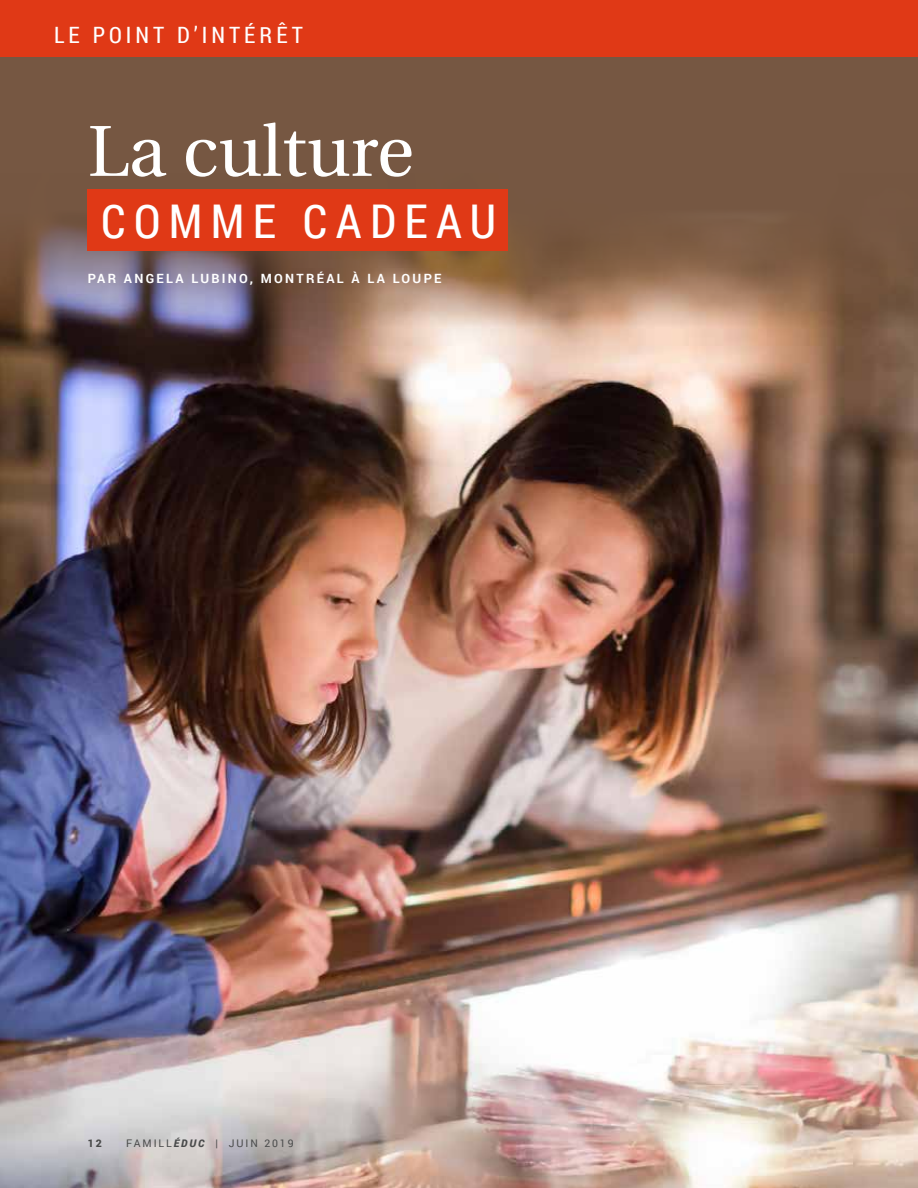
<style>
.page{position:relative;width:918px;height:1188px;background:#fff}
.page>*{position:absolute;margin:0;border:0;box-sizing:border-box;transform-origin:0 0}
.t1{font:72px "Utopia";color:#fff}
.t2{font:46.5px "Roboto Condensed";letter-spacing:.18em;color:#fff}
.t3{font:22.5px "Roboto Condensed";letter-spacing:.18em;color:#fff}
.t4{font:700 12.75px "Roboto";letter-spacing:.18em;color:#fff}
.t5{font:10.5px "Roboto";letter-spacing:.18em;color:#4a4b4b}
.t6{font:900 10.5px "Roboto";color:#4a4b4b}
.s1{font-weight:900;font-style:italic}
</style>
<div class="page">
<div style="left:0;top:56px;width:918px;height:1132px;background:#765742"></div>
<img style="left:0;top:189px;width:918px;height:999px">
<div style="left:88px;top:190px;width:420px;height:61px;background:#e03916"></div>
<div style="left:0;top:0;width:918px;height:56px;background:#e03916"></div>
<h3 class="t3" style="left:54px;top:19px;width:250px">LE POINT D’INTÉRÊT</h3>
<h1 class="t1" style="left:88px;top:112px;width:328px">La culture</h1>
<h2 class="t2" style="left:101px;top:190px;width:397px">COMME CADEAU</h2>
<p class="t4" style="left:88px;top:270px;width:355px">PAR ANGELA LUBINO, MONTRÉAL À LA LOUPE</p>
<p class="t6" style="left:88px;top:1136px;width:16px">12</p>
<p class="t5" style="left:126px;top:1136px;width:169px">FAMILL<span class="s1">ÉDUC</span> | JUIN 2019</p>
</div>
